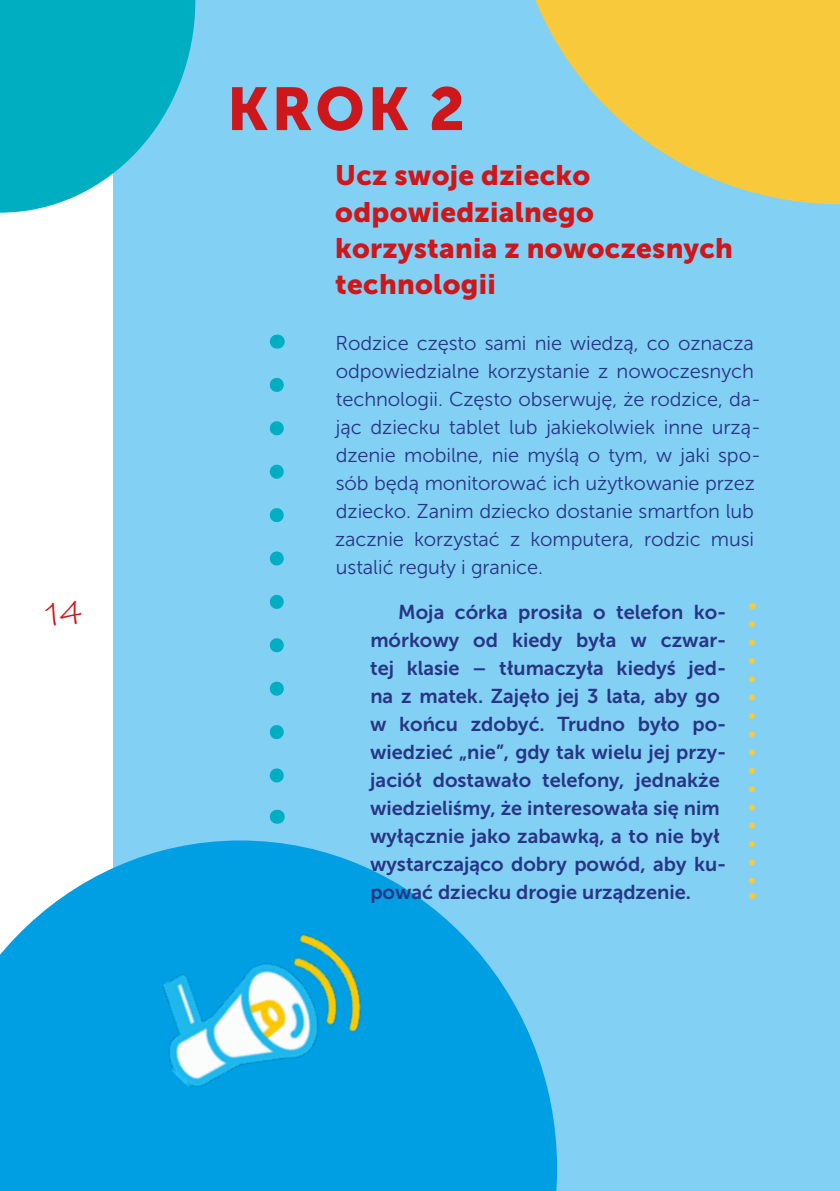
<style>
.page{position:relative;width:840px;height:1191px;background:#fff}
.page>*{position:absolute;margin:0;border:0;box-sizing:border-box;transform-origin:0 0}
.t1{font:60px "Museo Sans 900";color:#cd171a}
.t2{font:32px "Ink Free";color:#cd171a}
.t3{font:28px/36px "Museo Sans 900";letter-spacing:.01em;color:#cd171a}
.t4{font:20px/28px "Museo Sans 300";letter-spacing:-.005em;color:#283583}
.t5{font:20px/28px "Museo Sans 700";color:#283583}
</style>
<div class="page">
<div style="left:113px;top:0;width:726px;height:1191px;background:#83d0f5"></div>
<svg style="left:535px;top:0;width:304px;height:204px;fill:#f8c93a"></svg>
<svg style="left:0;top:0;width:195px;height:213px;fill:#00aec1"></svg>
<svg style="left:0;top:840px;width:556px;height:351px;fill:#009fe3"></svg>
<svg style="left:839px;top:978px;width:1px;height:213px"></svg>
<img style="left:124px;top:882px;width:260px;height:260px">
<svg style="left:269px;top:385px;width:14px;height:398px"></svg>
<svg style="left:276px;top:334px;width:1px;height:14px"></svg>
<svg style="left:276px;top:809px;width:1px;height:14px"></svg>
<svg style="left:748px;top:624px;width:6px;height:260px"></svg>
<h2 class="t2" style="left:45px;top:592px;width:38px">14</h2>
<h1 class="t1" style="left:227px;top:75px;width:239px">KROK 2</h1>
<h3 class="t3" style="left:335px;top:157px;width:399px">Ucz swoje dziecko odpowiedzialnego korzystania z nowoczesnych technologii</h3>
<p class="t4" style="left:335px;top:329px;width:427px">Rodzice często sami nie wiedzą, co oznacza odpowiedzialne korzystanie z nowoczesnych technologii. Często obserwuję, że rodzice, da&shy;jąc dziecku tablet lub jakiekolwiek inne urzą&shy;dzenie mobilne, nie myślą o tym, w jaki spo&shy;sób będą monitorować ich użytkowanie przez dziecko. Zanim dziecko dostanie smartfon lub zacznie korzystać z komputera, rodzic musi ustalić reguły i granice.</p>
<p class="t5" style="left:370px;top:598px;width:357px;text-indent:28px">Moja córka prosiła o telefon ko&shy;mórkowy od kiedy była w czwar&shy;tej klasie – tłumaczyła kiedyś jed&shy;na z matek. Zajęło jej 3 lata, aby go w końcu zdobyć. Trudno było po&shy;wiedzieć „nie”, gdy tak wielu jej przy&shy;jaciół dostawało telefony, jednakże wiedzieliśmy, że interesowała się nim wyłącznie jako zabawką, a to nie był wystarczająco dobry powód, aby ku&shy;pować dziecku drogie urządzenie.</p>
</div>
